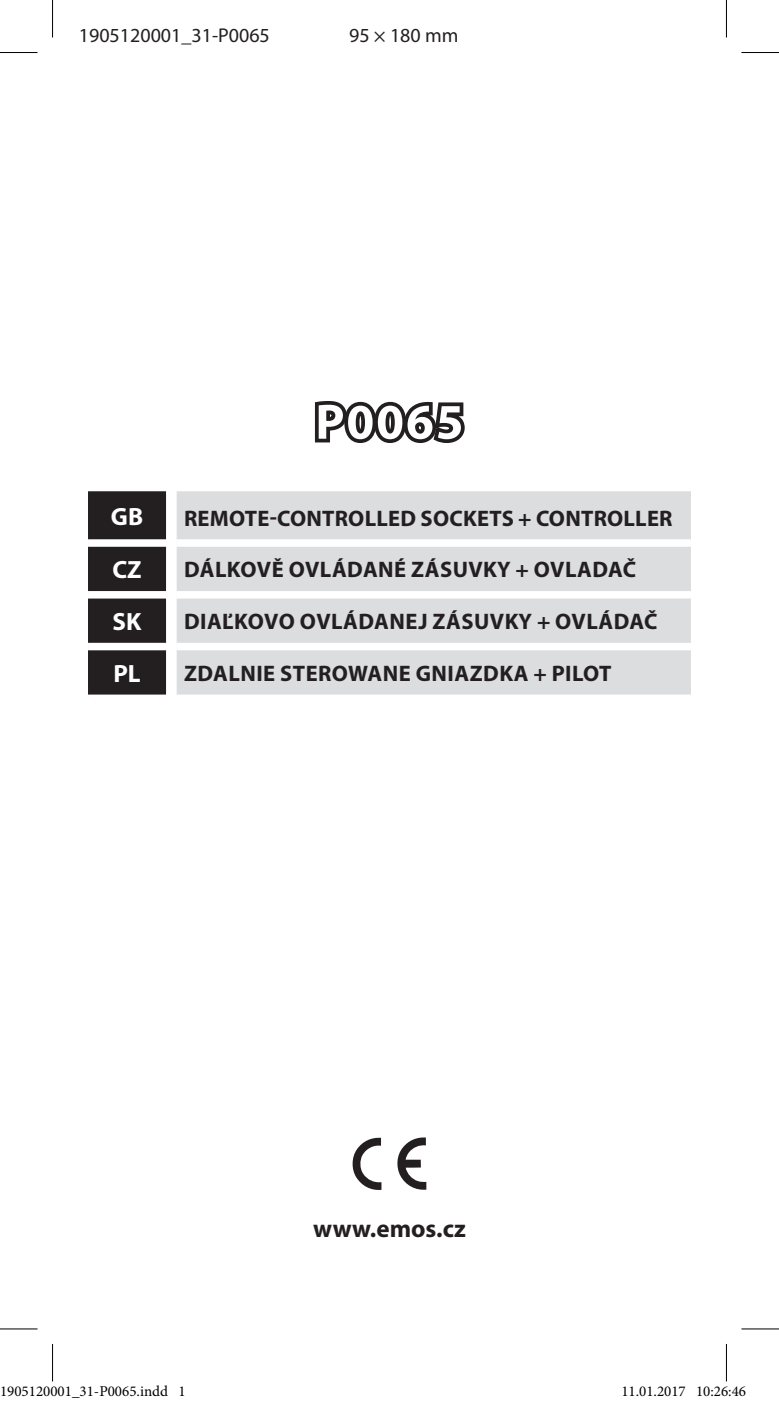
<style>
.page{position:relative;width:779px;height:1404px;background:#fff}
.page>*{position:absolute;margin:0;border:0;box-sizing:border-box;transform-origin:0 0}
.t1{font:700 50px "Myriad Pro";letter-spacing:.04em;color:#fff}
.t2{font:700 25px "Myriad Pro";color:#231f20}
.t3{font:700 25px "Myriad Pro";color:#fff}
.t4{font:700 22.5px "Myriad Pro";letter-spacing:.02em;color:#231f20}
.t5{font:20px "Myriad Pro";color:#231f20}
.t6{font:15px "Minion Pro";color:#000}
</style>
<div class="page">
<svg style="left:397px;top:1137px;width:29px;height:53px"></svg>
<svg style="left:352px;top:1137px;width:29px;height:53px"></svg>
<svg style="left:314px;top:401px;width:151px;height:42px"></svg>
<div style="left:177px;top:491px;width:513px;height:203px;background:#dcdddf"></div>
<div style="left:88px;top:491px;width:78px;height:203px;background:#231f20"></div>
<div style="left:88px;top:539px;width:78px;height:7px;background:#fff"></div>
<div style="left:177px;top:539px;width:513px;height:7px;background:#fff"></div>
<div style="left:88px;top:591px;width:78px;height:7px;background:#fff"></div>
<div style="left:177px;top:591px;width:513px;height:7px;background:#fff"></div>
<div style="left:88px;top:642px;width:78px;height:8px;background:#fff"></div>
<div style="left:177px;top:642px;width:513px;height:8px;background:#fff"></div>
<hr style="left:0;top:52px;width:38px;height:1px;background:#000">
<hr style="left:741px;top:52px;width:37px;height:1px;background:#000">
<hr style="left:0;top:1328px;width:38px;height:1px;background:#000">
<hr style="left:741px;top:1328px;width:37px;height:1px;background:#000">
<hr style="left:52px;top:0;width:1px;height:37px;background:#000">
<hr style="left:52px;top:1343px;width:1px;height:38px;background:#000">
<hr style="left:725px;top:0;width:1px;height:37px;background:#000">
<hr style="left:725px;top:1343px;width:1px;height:38px;background:#000">
<div style="left:14px;top:1386px;width:8px;height:10px;border:1px solid #fff;border-radius:50%"></div>
<div style="left:16px;top:1386px;width:4px;height:10px;border:1px solid #fff;border-radius:50%"></div>
<div style="left:43px;top:1386px;width:7px;height:10px;border:1px solid #fff;border-radius:50%"></div>
<div style="left:45px;top:1386px;width:4px;height:10px;border:1px solid #fff;border-radius:50%"></div>
<div style="left:50px;top:1386px;width:8px;height:10px;border:1px solid #fff;border-radius:50%"></div>
<div style="left:52px;top:1386px;width:4px;height:10px;border:1px solid #fff;border-radius:50%"></div>
<div style="left:58px;top:1386px;width:7px;height:10px;border:1px solid #fff;border-radius:50%"></div>
<div style="left:59px;top:1386px;width:4px;height:10px;border:1px solid #fff;border-radius:50%"></div>
<div style="left:108px;top:1386px;width:7px;height:10px;border:1px solid #fff;border-radius:50%"></div>
<div style="left:109px;top:1386px;width:4px;height:10px;border:1px solid #fff;border-radius:50%"></div>
<div style="left:115px;top:1386px;width:7px;height:10px;border:1px solid #fff;border-radius:50%"></div>
<div style="left:116px;top:1386px;width:5px;height:10px;border:1px solid #fff;border-radius:50%"></div>
<div style="left:639px;top:1386px;width:7px;height:10px;border:1px solid #fff;border-radius:50%"></div>
<div style="left:640px;top:1386px;width:4px;height:10px;border:1px solid #fff;border-radius:50%"></div>
<div style="left:664px;top:1386px;width:7px;height:10px;border:1px solid #fff;border-radius:50%"></div>
<div style="left:665px;top:1386px;width:4px;height:10px;border:1px solid #fff;border-radius:50%"></div>
<div style="left:703px;top:1386px;width:7px;height:10px;border:1px solid #fff;border-radius:50%"></div>
<div style="left:704px;top:1386px;width:4px;height:10px;border:1px solid #fff;border-radius:50%"></div>
<p class="t5" style="left:79px;top:23px;width:192px">1905120001_31-P0065</p>
<p class="t5" style="left:349px;top:23px;width:111px">95 × 180 mm</p>
<h1 class="t1" style="left:315px;top:389px;width:150px">P0065</h1>
<p class="t3" style="left:111px;top:500px;width:34px">GB</p>
<p class="t4" style="left:184px;top:503px;width:490px">REMOTE-CONTROLLED SOCKETS + CONTROLLER</p>
<p class="t3" style="left:112px;top:553px;width:31px">CZ</p>
<p class="t4" style="left:184px;top:555px;width:453px">DÁLKOVĚ OVLÁDANÉ ZÁSUVKY + OVLADAČ</p>
<p class="t3" style="left:112px;top:605px;width:30px">SK</p>
<p class="t4" style="left:184px;top:606px;width:475px">DIAĽKOVO OVLÁDANEJ ZÁSUVKY + OVLÁDAČ</p>
<p class="t3" style="left:113px;top:657px;width:29px">PL</p>
<p class="t4" style="left:184px;top:658px;width:429px">ZDALNIE STEROWANE GNIAZDKA + PILOT</p>
<p class="t2" style="left:313px;top:1211px;width:154px">www.emos.cz</p>
<p class="t6" style="left:0;top:1381px;width:187px">1905120001_31-P0065.indd 1</p>
<p class="t6" style="left:621px;top:1381px;width:126px">11.01.2017 10:26:46</p>
</div>
